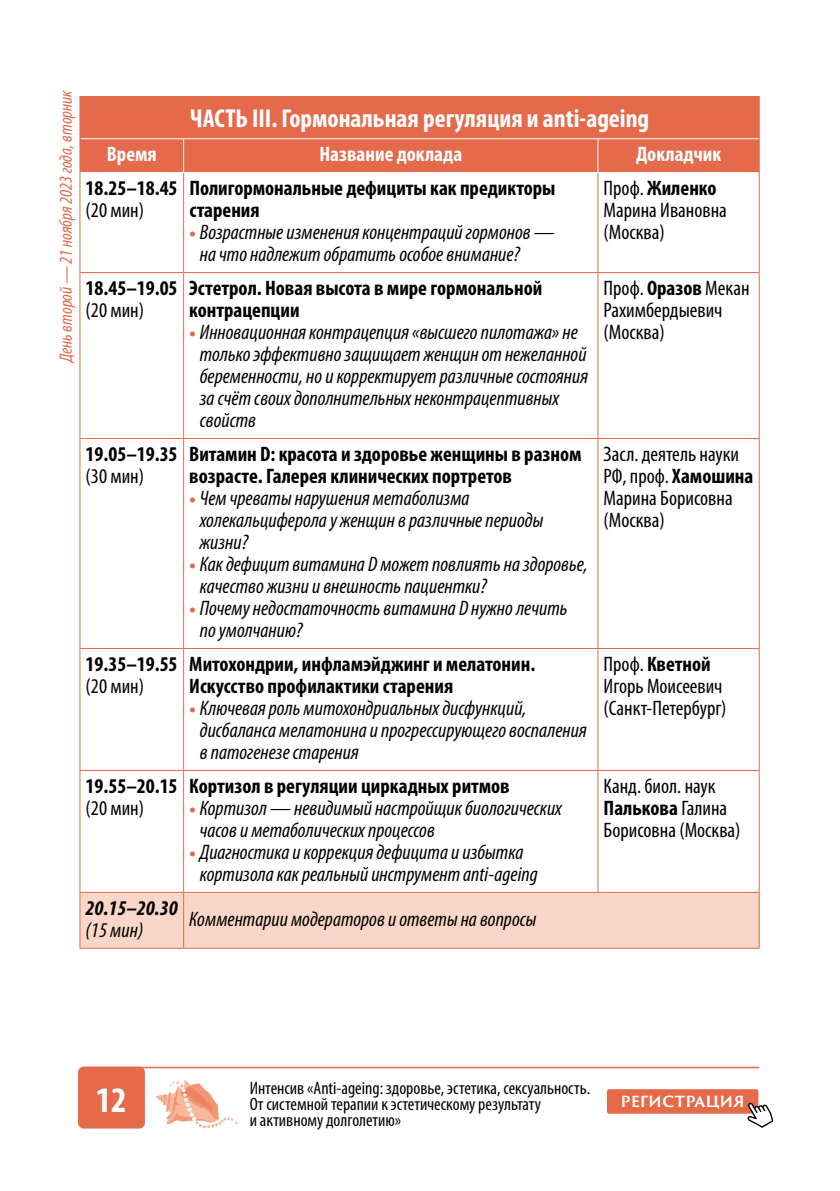
<style>
.page{position:relative;width:840px;height:1191px;background:#fff}
.page>*{position:absolute;margin:0;border:0;box-sizing:border-box;transform-origin:0 0}
.t1{font:700 condensed 36px "Myriad Pro";color:#fff}
.t2{font:700 condensed 26px "Myriad Pro";color:#fff}
.t3{font:italic condensed 21px/22px "Myriad Pro";color:#000}
.t4{font:700 condensed 21px/22px "Myriad Pro";color:#000}
.t5{font:condensed 21px/22px "Myriad Pro";color:#000}
.t6{font:700 condensed 21px "Myriad Pro";color:#fff}
.t7{font:italic 700 condensed 21px "Myriad Pro";color:#000}
.t8{font:condensed 18px/16px "Myriad Pro";color:#000}
.t9{font:italic condensed 18px "Myriad Pro";color:#e46a4b}
.t10{font:700 15px "Trajan Sans Pro";color:#fff}
.s1{font-weight:700}
.s2{font-size:26px;color:#e46a4b}
</style>
<div class="page">
<hr style="left:84px;top:1066px;width:674px;height:2px;background:#e46a4b">
<div style="left:78px;top:1066px;width:67px;height:62px;background:#e46a4b;border-radius:6px"></div>
<svg style="left:155px;top:1080px;width:82px;height:48px"></svg>
<div style="left:606px;top:1089px;width:152px;height:24px;background:#e46a49;border-radius:2px"></div>
<svg style="left:747px;top:1102px;width:25px;height:25px"></svg>
<div style="left:80px;top:97px;width:678px;height:75px;background:#e46a4b"></div>
<div style="left:80px;top:893px;width:678px;height:54px;background:#f9d6c7"></div>
<hr style="left:183px;top:139px;width:1px;height:33px;background:#fff">
<hr style="left:597px;top:139px;width:1px;height:33px;background:#fff">
<hr style="left:79px;top:96px;width:104px;height:1px;background:#e46a4b">
<hr style="left:183px;top:96px;width:414px;height:1px;background:#e46a4b">
<hr style="left:597px;top:96px;width:162px;height:1px;background:#e46a4b">
<hr style="left:80px;top:138px;width:103px;height:1px;background:#fff">
<hr style="left:183px;top:138px;width:414px;height:1px;background:#fff">
<hr style="left:597px;top:138px;width:161px;height:1px;background:#fff">
<hr style="left:79px;top:97px;width:1px;height:42px;background:#e46a4b">
<hr style="left:758px;top:97px;width:1px;height:42px;background:#e46a4b">
<hr style="left:79px;top:139px;width:1px;height:34px;background:#e46a4b">
<hr style="left:758px;top:139px;width:1px;height:34px;background:#e46a4b">
<hr style="left:79px;top:173px;width:1px;height:99px;background:#e46a4b">
<hr style="left:758px;top:173px;width:1px;height:99px;background:#e46a4b">
<hr style="left:79px;top:273px;width:1px;height:165px;background:#e46a4b">
<hr style="left:758px;top:273px;width:1px;height:165px;background:#e46a4b">
<hr style="left:79px;top:439px;width:1px;height:209px;background:#e46a4b">
<hr style="left:758px;top:439px;width:1px;height:209px;background:#e46a4b">
<hr style="left:79px;top:649px;width:1px;height:121px;background:#e46a4b">
<hr style="left:758px;top:649px;width:1px;height:121px;background:#e46a4b">
<hr style="left:79px;top:771px;width:1px;height:121px;background:#e46a4b">
<hr style="left:758px;top:771px;width:1px;height:121px;background:#e46a4b">
<hr style="left:79px;top:893px;width:1px;height:54px;background:#e46a4b">
<hr style="left:758px;top:893px;width:1px;height:54px;background:#e46a4b">
<hr style="left:79px;top:947px;width:104px;height:1px;background:#e46a4b">
<hr style="left:183px;top:947px;width:414px;height:1px;background:#e46a4b">
<hr style="left:597px;top:947px;width:162px;height:1px;background:#e46a4b">
<hr style="left:183px;top:173px;width:1px;height:99px;background:#e46a4b">
<hr style="left:597px;top:173px;width:1px;height:99px;background:#e46a4b">
<hr style="left:79px;top:272px;width:104px;height:1px;background:#e46a4b">
<hr style="left:183px;top:272px;width:414px;height:1px;background:#e46a4b">
<hr style="left:183px;top:273px;width:1px;height:165px;background:#e46a4b">
<hr style="left:597px;top:272px;width:162px;height:1px;background:#e46a4b">
<hr style="left:597px;top:273px;width:1px;height:165px;background:#e46a4b">
<hr style="left:79px;top:438px;width:104px;height:1px;background:#e46a4b">
<hr style="left:183px;top:438px;width:414px;height:1px;background:#e46a4b">
<hr style="left:183px;top:439px;width:1px;height:209px;background:#e46a4b">
<hr style="left:597px;top:438px;width:162px;height:1px;background:#e46a4b">
<hr style="left:597px;top:439px;width:1px;height:209px;background:#e46a4b">
<hr style="left:79px;top:648px;width:104px;height:1px;background:#e46a4b">
<hr style="left:183px;top:648px;width:414px;height:1px;background:#e46a4b">
<hr style="left:183px;top:649px;width:1px;height:121px;background:#e46a4b">
<hr style="left:597px;top:648px;width:162px;height:1px;background:#e46a4b">
<hr style="left:597px;top:649px;width:1px;height:121px;background:#e46a4b">
<hr style="left:79px;top:770px;width:104px;height:1px;background:#e46a4b">
<hr style="left:183px;top:770px;width:414px;height:1px;background:#e46a4b">
<hr style="left:183px;top:771px;width:1px;height:121px;background:#e46a4b">
<hr style="left:597px;top:770px;width:162px;height:1px;background:#e46a4b">
<hr style="left:597px;top:771px;width:1px;height:121px;background:#e46a4b">
<hr style="left:79px;top:892px;width:104px;height:1px;background:#e46a4b">
<hr style="left:183px;top:892px;width:414px;height:1px;background:#e46a4b">
<hr style="left:183px;top:893px;width:1px;height:54px;background:#e46a4b">
<hr style="left:597px;top:892px;width:162px;height:1px;background:#e46a4b">
<p class="t9" style="left:55px;top:362px;width:273px;rotate:-90deg">День второй — 21 ноября 2023 года, вторник</p>
<p class="t2" style="left:190px;top:102px;width:460px">ЧАСТЬ III. Гормональная регуляция и anti-ageing</p>
<p class="t6" style="left:107px;top:141px;width:51px">Время</p>
<p class="t6" style="left:319px;top:141px;width:144px">Название доклада</p>
<p class="t6" style="left:635px;top:141px;width:86px">Докладчик</p>
<p class="t4" style="left:86px;top:177px;width:93px">18.25–18.45</p>
<p class="t5" style="left:86px;top:199px;width:60px">(20 мин)</p>
<p class="t5" style="left:603px;top:177px;width:125px">Проф. <span class="s1">Жиленко<br></span>Марина Ивановна (Москва)</p>
<p class="t4" style="left:189px;top:177px;width:367px">Полигормональные дефициты как предикторы старения</p>
<p class="t3" style="left:200px;top:221px;width:356px;text-indent:-11px"><span class="s2">•</span> Возрастные изменения концентраций гормонов — на что надлежит обратить особое внимание?</p>
<p class="t4" style="left:86px;top:277px;width:93px">18.45–19.05</p>
<p class="t5" style="left:86px;top:299px;width:60px">(20 мин)</p>
<p class="t4" style="left:189px;top:277px;width:354px">Эстетрол. Новая высота в мире гормональной контрацепции</p>
<p class="t3" style="left:200px;top:321px;width:389px;text-indent:-11px"><span class="s2">•</span> Инновационная контрацепция «высшего пилотажа» не только эффективно защищает женщин от нежеланной беременности, но и корректирует различные состояния за счёт своих дополнительных неконтрацептивных свойств</p>
<p class="t5" style="left:603px;top:277px;width:147px">Проф. <span class="s1">Оразов</span> Мекан<br>Рахимбердыевич (Москва)</p>
<p class="t4" style="left:86px;top:443px;width:93px">19.05–19.35</p>
<p class="t5" style="left:86px;top:465px;width:60px">(30 мин)</p>
<p class="t4" style="left:189px;top:443px;width:393px">Витамин D: красота и здоровье женщины в разном возрасте. Галерея клинических портретов</p>
<p class="t3" style="left:200px;top:487px;width:345px;text-indent:-11px"><span class="s2">•</span> Чем чреваты нарушения метаболизма холекальциферола у женщин в различные периоды жизни?</p>
<p class="t3" style="left:200px;top:553px;width:389px;text-indent:-11px"><span class="s2">•</span> Как дефицит витамина D может повлиять на здоровье, качество жизни и внешность пациентки?</p>
<p class="t3" style="left:200px;top:597px;width:369px;text-indent:-11px"><span class="s2">•</span> Почему недостаточность витамина D нужно лечить по умолчанию?</p>
<p class="t5" style="left:603px;top:443px;width:151px">Засл. деятель науки<br>РФ, проф. <span class="s1">Хамошина<br></span>Марина Борисовна (Москва)</p>
<p class="t4" style="left:86px;top:652px;width:93px">19.35–19.55</p>
<p class="t5" style="left:86px;top:675px;width:60px">(20 мин)</p>
<p class="t4" style="left:189px;top:652px;width:347px">Митохондрии, инфламэйджинг и мелатонин.<br>Искусство профилактики старения</p>
<p class="t3" style="left:200px;top:697px;width:388px;text-indent:-11px"><span class="s2">•</span> Ключевая роль митохондриальных дисфункций, дисбаланса мелатонина и прогрессирующего воспаления в патогенезе старения</p>
<p class="t5" style="left:603px;top:653px;width:124px">Проф. <span class="s1">Кветной<br></span>Игорь Моисеевич (Санкт-Петербург)</p>
<p class="t4" style="left:86px;top:774px;width:93px">19.55–20.15</p>
<p class="t5" style="left:86px;top:797px;width:60px">(20 мин)</p>
<p class="t4" style="left:189px;top:774px;width:321px">Кортизол в регуляции циркадных ритмов</p>
<p class="t3" style="left:200px;top:797px;width:363px;text-indent:-11px"><span class="s2">•</span> Кортизол — невидимый настройщик биологических часов и метаболических процессов</p>
<p class="t3" style="left:200px;top:841px;width:339px;text-indent:-11px"><span class="s2">•</span> Диагностика и коррекция дефицита и избытка кортизола как реальный инструмент anti-ageing</p>
<p class="t5" style="left:603px;top:775px;width:138px">Канд. биол. наук<br><span class="s1">Палькова</span> Галина<br>Борисовна (Москва)</p>
<p class="t7" style="left:86px;top:895px;width:94px">20.15–20.30</p>
<p class="t3" style="left:86px;top:918px;width:59px">(15 мин)</p>
<p class="t3" style="left:189px;top:907px;width:348px">Комментарии модераторов и ответы на вопросы</p>
<p class="t8" style="left:249px;top:1080px;width:342px">Интенсив «Anti-ageing: здоровье, эстетика, сексуальность.<br>От системной терапии к эстетическому результату<br>и активному долголетию»</p>
<h1 class="t1" style="left:96px;top:1077px;width:32px">12</h1>
<p class="t10" style="left:620px;top:1090px;width:126px">РЕГИСТРАЦИЯ</p>
</div>
